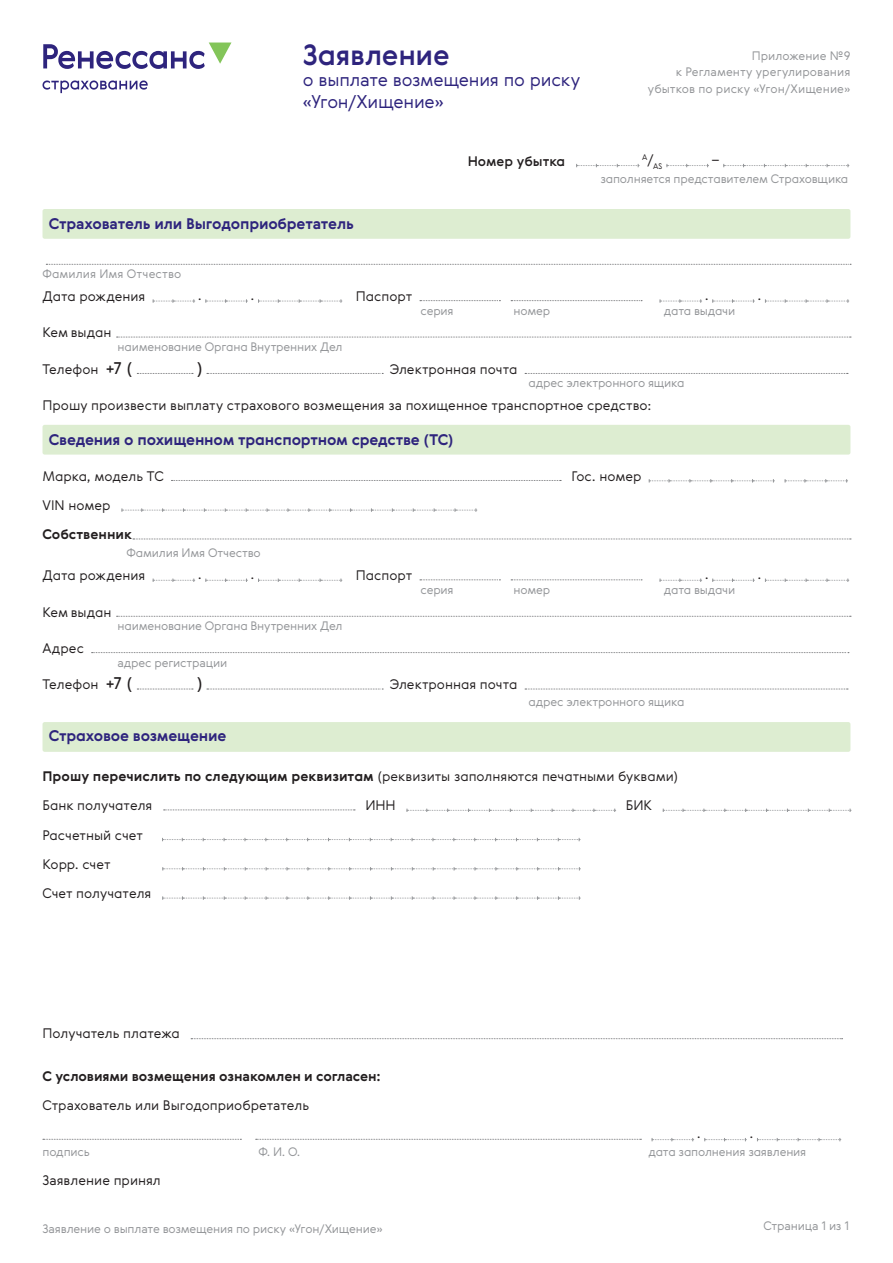
<style>
.page{position:relative;width:893px;height:1263px;background:#fff}
.page>*{position:absolute;margin:0;border:0;box-sizing:border-box;transform-origin:0 0}
.t1{font:500 28.5px "Gerbera";letter-spacing:-.01em;color:#2e247d}
.t2{font:300 18px/21.5px "Gerbera";letter-spacing:-.015em;color:#2e247d}
.t3{font:16.5px "Gerbera";color:#231f20}
.t4{font:700 15px "Gerbera";letter-spacing:-.01em;color:#2e247d}
.t5{font:300 13.5px/29.2px "Gerbera";color:#231f20}
.t6{font:700 13.5px "Gerbera";letter-spacing:-.005em;color:#231f20}
.t7{font:500 13.5px "Gerbera";letter-spacing:-.005em;color:#231f20}
.t8{font:300 12px "Gerbera";letter-spacing:-.015em;color:#939598}
.t9{font:300 12px/16.5px "Gerbera";letter-spacing:.005em;color:#939598;text-align:right}
.t10{font:300 7.8px "Gerbera";color:#231f20}
.s1{font-weight:400;font-size:16.5px}
.s2{font-weight:700}
</style>
<div class="page">
<div style="left:43px;top:722px;width:807px;height:30px;background:#ddedd1;border-radius:2px"></div>
<div style="left:43px;top:209px;width:807px;height:30px;background:#ddedd1;border-radius:2px"></div>
<div style="left:43px;top:425px;width:807px;height:30px;background:#ddedd1;border-radius:2px"></div>
<svg style="left:576px;top:164px;width:63px;height:3px"></svg>
<svg style="left:666px;top:164px;width:43px;height:3px"></svg>
<svg style="left:723px;top:164px;width:126px;height:3px"></svg>
<svg style="left:46px;top:264px;width:805px;height:1px"></svg>
<svg style="left:153px;top:299px;width:42px;height:4px"></svg>
<svg style="left:205px;top:299px;width:42px;height:4px"></svg>
<svg style="left:258px;top:299px;width:84px;height:4px"></svg>
<svg style="left:420px;top:300px;width:80px;height:1px"></svg>
<svg style="left:511px;top:300px;width:131px;height:1px"></svg>
<svg style="left:660px;top:299px;width:42px;height:4px"></svg>
<svg style="left:712px;top:299px;width:42px;height:4px"></svg>
<svg style="left:765px;top:299px;width:84px;height:4px"></svg>
<svg style="left:117px;top:337px;width:734px;height:1px"></svg>
<svg style="left:137px;top:373px;width:56px;height:1px"></svg>
<svg style="left:207px;top:373px;width:176px;height:1px"></svg>
<svg style="left:525px;top:373px;width:323px;height:1px"></svg>
<svg style="left:171px;top:480px;width:390px;height:1px"></svg>
<svg style="left:649px;top:479px;width:125px;height:3px"></svg>
<svg style="left:785px;top:479px;width:63px;height:3px"></svg>
<svg style="left:122px;top:508px;width:355px;height:4px"></svg>
<svg style="left:133px;top:539px;width:718px;height:1px"></svg>
<svg style="left:153px;top:578px;width:42px;height:4px"></svg>
<svg style="left:205px;top:578px;width:42px;height:4px"></svg>
<svg style="left:258px;top:578px;width:84px;height:4px"></svg>
<svg style="left:420px;top:579px;width:80px;height:1px"></svg>
<svg style="left:511px;top:579px;width:131px;height:1px"></svg>
<svg style="left:660px;top:578px;width:42px;height:4px"></svg>
<svg style="left:712px;top:578px;width:42px;height:4px"></svg>
<svg style="left:765px;top:578px;width:84px;height:4px"></svg>
<svg style="left:117px;top:616px;width:734px;height:1px"></svg>
<svg style="left:92px;top:652px;width:757px;height:1px"></svg>
<svg style="left:137px;top:689px;width:56px;height:1px"></svg>
<svg style="left:207px;top:689px;width:176px;height:1px"></svg>
<svg style="left:525px;top:689px;width:323px;height:1px"></svg>
<svg style="left:164px;top:809px;width:191px;height:1px"></svg>
<svg style="left:407px;top:809px;width:209px;height:3px"></svg>
<svg style="left:663px;top:809px;width:188px;height:3px"></svg>
<svg style="left:162px;top:838px;width:418px;height:3px"></svg>
<svg style="left:162px;top:867px;width:418px;height:3px"></svg>
<svg style="left:162px;top:896px;width:418px;height:4px"></svg>
<svg style="left:43px;top:80px;width:105px;height:13px"></svg>
<svg style="left:43px;top:43px;width:188px;height:26px"></svg>
<svg style="left:191px;top:1038px;width:652px;height:1px"></svg>
<svg style="left:43px;top:1139px;width:198px;height:1px"></svg>
<svg style="left:256px;top:1139px;width:385px;height:1px"></svg>
<svg style="left:652px;top:1138px;width:42px;height:3px"></svg>
<svg style="left:704px;top:1138px;width:42px;height:3px"></svg>
<svg style="left:757px;top:1138px;width:84px;height:3px"></svg>
<h1 class="t1" style="left:303px;top:36px;width:148px">Заявление</h1>
<h2 class="t2" style="left:303px;top:69px;width:279px">о выплате возмещения по риску «Угон/Хищение»</h2>
<p class="t9" style="left:648px;top:47px;width:204px">Приложение №9<br>к Регламенту урегулирования убытков по риску «Угон/Хищение»</p>
<p class="t7" style="left:468px;top:152px;width:99px">Номер убытка</p>
<p class="t10" style="left:642px;top:160px;width:22px">А<sup>/</sup>AS</p>
<p class="t5" style="left:712px;top:144px;width:10px">–</p>
<p class="t8" style="left:600px;top:171px;width:249px">заполняется представителем Страховщика</p>
<p class="t4" style="left:49px;top:213px;width:306px">Страхователь или Выгодоприобретатель</p>
<p class="t9" style="left:43px;top:265px;width:140px">Фамилия Имя Отчество</p>
<p class="t5" style="left:43px;top:281px;width:104px">Дата рождения</p>
<p class="t5" style="left:198px;top:280px;width:5px">.</p>
<p class="t5" style="left:250px;top:280px;width:5px">.</p>
<p class="t5" style="left:356px;top:281px;width:58px">Паспорт</p>
<p class="t5" style="left:705px;top:280px;width:5px">.</p>
<p class="t5" style="left:757px;top:280px;width:5px">.</p>
<p class="t8" style="left:421px;top:302px;width:35px">серия</p>
<p class="t8" style="left:513px;top:302px;width:38px">номер</p>
<p class="t8" style="left:664px;top:302px;width:73px">дата выдачи</p>
<p class="t5" style="left:43px;top:318px;width:70px">Кем выдан</p>
<p class="t8" style="left:118px;top:338px;width:227px">наименование Органа Внутренних Дел</p>
<p class="t5" style="left:43px;top:354px;width:91px">Телефон <span class="s1">+7 (</span></p>
<p class="t3" style="left:197px;top:357px;width:7px">)</p>
<p class="t5" style="left:390px;top:354px;width:129px">Электронная почта</p>
<p class="t8" style="left:529px;top:375px;width:157px">адрес электронного ящика</p>
<p class="t5" style="left:43px;top:390px;width:610px">Прошу произвести выплату страхового возмещения за похищенное транспортное средство:</p>
<p class="t4" style="left:49px;top:430px;width:406px">Сведения о похищенном транспортном средстве (ТС)</p>
<p class="t5" style="left:43px;top:461px;width:123px">Марка, модель ТС</p>
<p class="t5" style="left:571px;top:461px;width:72px">Гос. номер</p>
<p class="t5" style="left:43px;top:490px;width:70px">VIN номер</p>
<p class="t6" style="left:43px;top:525px;width:91px">Собственник</p>
<p class="t8" style="left:127px;top:545px;width:136px">Фамилия Имя Отчество</p>
<p class="t5" style="left:43px;top:560px;width:104px">Дата рождения</p>
<p class="t5" style="left:198px;top:559px;width:5px">.</p>
<p class="t5" style="left:250px;top:559px;width:5px">.</p>
<p class="t5" style="left:356px;top:560px;width:58px">Паспорт</p>
<p class="t5" style="left:705px;top:559px;width:5px">.</p>
<p class="t5" style="left:757px;top:559px;width:5px">.</p>
<p class="t8" style="left:421px;top:581px;width:35px">серия</p>
<p class="t8" style="left:513px;top:581px;width:38px">номер</p>
<p class="t8" style="left:664px;top:581px;width:73px">дата выдачи</p>
<p class="t5" style="left:43px;top:597px;width:70px">Кем выдан</p>
<p class="t8" style="left:118px;top:618px;width:227px">наименование Органа Внутренних Дел</p>
<p class="t5" style="left:43px;top:633px;width:43px">Адрес</p>
<p class="t8" style="left:118px;top:654px;width:111px">адрес регистрации</p>
<p class="t5" style="left:43px;top:670px;width:91px">Телефон <span class="s1">+7 (</span></p>
<p class="t3" style="left:197px;top:672px;width:7px">)</p>
<p class="t5" style="left:390px;top:670px;width:129px">Электронная почта</p>
<p class="t8" style="left:529px;top:693px;width:157px">адрес электронного ящика</p>
<p class="t4" style="left:49px;top:725px;width:179px">Страховое возмещение</p>
<p class="t5" style="left:43px;top:761px;width:637px"><span class="s2">Прошу перечислить по следующим реквизитам</span> (реквизиты заполняются печатными буквами)<br>Банк получателя</p>
<p class="t5" style="left:365px;top:790px;width:32px">ИНН</p>
<p class="t5" style="left:626px;top:790px;width:27px">БИК</p>
<p class="t5" style="left:43px;top:820px;width:110px">Расчетный счет<br>Корр. счет<br>Счет получателя</p>
<p class="t5" style="left:43px;top:1018px;width:139px">Получатель платежа</p>
<p class="t6" style="left:43px;top:1067px;width:340px">С условиями возмещения ознакомлен и согласен:</p>
<p class="t5" style="left:43px;top:1091px;width:268px">Страхователь или Выгодоприобретатель</p>
<p class="t5" style="left:697px;top:1118px;width:5px">.</p>
<p class="t5" style="left:749px;top:1118px;width:5px">.</p>
<p class="t8" style="left:43px;top:1144px;width:49px">подпись</p>
<p class="t8" style="left:259px;top:1144px;width:43px">Ф. И. О.</p>
<p class="t8" style="left:649px;top:1144px;width:159px">дата заполнения заявления</p>
<p class="t5" style="left:43px;top:1166px;width:120px">Заявление принял</p>
<p class="t8" style="left:43px;top:1220px;width:342px">Заявление о выплате возмещения по риску «Угон/Хищение»</p>
<p class="t8" style="left:763px;top:1218px;width:87px">Страница 1 из 1</p>
</div>
